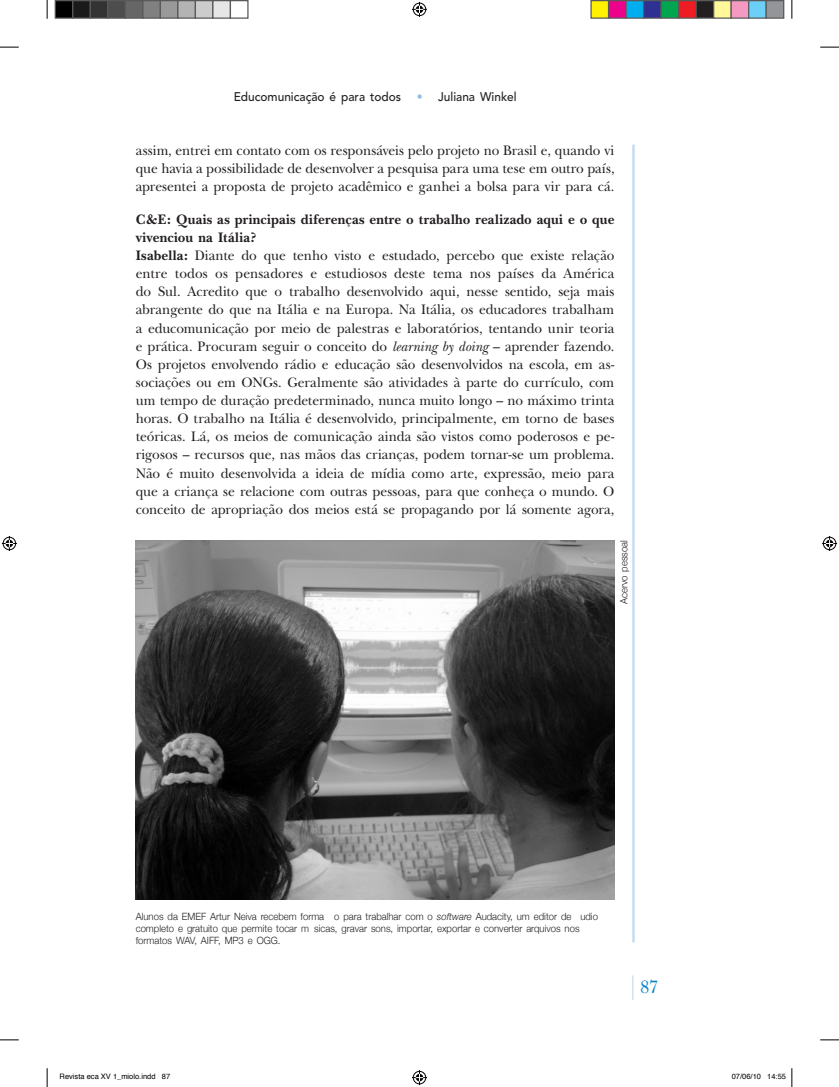
<style>
.page{position:relative;width:839px;height:1087px;background:#fff}
.page>*{position:absolute;margin:0;border:0;box-sizing:border-box;transform-origin:0 0}
.t1{font:18.75px "New Baskerville";color:#0082c8;scale:.9 1}
.t2{font:14.38px/18.1px "New Baskerville";color:#231f20;text-align:justify;scale:.95 1}
.t3{font:500 12.5px "Avenir";color:#231f20;scale:.95 1}
.t4{font:300 10px/12px "Helvetica Neue";color:#231f20;scale:.95 1}
.t5{font:7.5px "Helvetica";color:#000}
.s1{color:#92bee4}
.s2{font-weight:700}
.s3{font-style:italic}
</style>
<div class="page">
<hr style="left:632px;top:145px;width:2px;height:797px;background:#c5dcf1">
<svg style="left:632px;top:975px;width:1px;height:25px"></svg>
<img style="left:136px;top:540px;width:478px;height:359px">
<svg style="left:0;top:46px;width:19px;height:2px"></svg>
<svg style="left:820px;top:46px;width:18px;height:2px"></svg>
<svg style="left:0;top:1039px;width:19px;height:1px"></svg>
<svg style="left:820px;top:1039px;width:18px;height:1px"></svg>
<svg style="left:46px;top:0;width:2px;height:19px"></svg>
<svg style="left:46px;top:1068px;width:2px;height:18px"></svg>
<svg style="left:791px;top:0;width:1px;height:19px"></svg>
<svg style="left:412px;top:2px;width:15px;height:15px"></svg>
<svg style="left:412px;top:1070px;width:15px;height:14px"></svg>
<svg style="left:2px;top:536px;width:15px;height:15px"></svg>
<svg style="left:822px;top:536px;width:14px;height:15px"></svg>
<div style="left:55px;top:1px;width:18px;height:17px;background:#000"></div>
<div style="left:55px;top:0;width:18px;height:19px;border:1px solid #595959"></div>
<div style="left:73px;top:1px;width:17px;height:17px;background:#1a1a1a"></div>
<div style="left:72px;top:0;width:19px;height:19px;border:1px solid #595959"></div>
<div style="left:90px;top:1px;width:18px;height:17px;background:#333"></div>
<div style="left:90px;top:0;width:18px;height:19px;border:1px solid #595959"></div>
<div style="left:108px;top:1px;width:17px;height:17px;background:#4d4d4d"></div>
<div style="left:107px;top:0;width:19px;height:19px;border:1px solid #595959"></div>
<div style="left:125px;top:1px;width:18px;height:17px;background:#666"></div>
<div style="left:125px;top:0;width:18px;height:19px;border:1px solid #595959"></div>
<div style="left:143px;top:1px;width:17px;height:17px;background:#808080"></div>
<div style="left:142px;top:0;width:19px;height:19px;border:1px solid #595959"></div>
<div style="left:160px;top:1px;width:18px;height:17px;background:#999"></div>
<div style="left:160px;top:0;width:18px;height:19px;border:1px solid #595959"></div>
<div style="left:178px;top:1px;width:17px;height:17px;background:#b3b3b3"></div>
<div style="left:177px;top:0;width:19px;height:19px;border:1px solid #595959"></div>
<div style="left:195px;top:1px;width:18px;height:17px;background:#ccc"></div>
<div style="left:195px;top:0;width:18px;height:19px;border:1px solid #595959"></div>
<div style="left:213px;top:1px;width:17px;height:17px;background:#e6e6e6"></div>
<div style="left:212px;top:0;width:19px;height:19px;border:1px solid #595959"></div>
<div style="left:230px;top:0;width:18px;height:19px;border:1px solid #595959"></div>
<div style="left:591px;top:1px;width:17px;height:17px;background:#fff101"></div>
<div style="left:590px;top:0;width:19px;height:19px;border:1px solid #595959"></div>
<div style="left:608px;top:1px;width:18px;height:17px;background:#ed028c"></div>
<div style="left:607px;top:0;width:19px;height:19px;border:1px solid #595959"></div>
<div style="left:626px;top:1px;width:17px;height:17px;background:#00aeef"></div>
<div style="left:625px;top:0;width:19px;height:19px;border:1px solid #595959"></div>
<div style="left:643px;top:1px;width:18px;height:17px;background:#2e3092"></div>
<div style="left:642px;top:0;width:19px;height:19px;border:1px solid #595959"></div>
<div style="left:661px;top:1px;width:17px;height:17px;background:#00a54f"></div>
<div style="left:660px;top:0;width:19px;height:19px;border:1px solid #595959"></div>
<div style="left:678px;top:1px;width:18px;height:17px;background:#ee1d23"></div>
<div style="left:677px;top:0;width:19px;height:19px;border:1px solid #595959"></div>
<div style="left:696px;top:1px;width:17px;height:17px;background:#231f20"></div>
<div style="left:695px;top:0;width:19px;height:19px;border:1px solid #595959"></div>
<div style="left:713px;top:1px;width:18px;height:17px;background:#fff79a"></div>
<div style="left:712px;top:0;width:19px;height:19px;border:1px solid #595959"></div>
<div style="left:731px;top:1px;width:17px;height:17px;background:#f499c2"></div>
<div style="left:730px;top:0;width:19px;height:19px;border:1px solid #595959"></div>
<div style="left:748px;top:1px;width:18px;height:17px;background:#6bcff6"></div>
<div style="left:747px;top:0;width:19px;height:19px;border:1px solid #595959"></div>
<div style="left:766px;top:1px;width:17px;height:17px;background:#939598"></div>
<div style="left:765px;top:0;width:19px;height:19px;border:1px solid #595959"></div>
<svg style="left:791px;top:1068px;width:1px;height:18px"></svg>
<p class="t3" style="left:234px;top:89px;width:299px">Educomunicação é para todos <span class="s1">•</span> Juliana Winkel</p>
<p class="t2" style="left:136px;top:141px;width:505px">assim, entrei em contato com os responsáveis pelo projeto no Brasil e, quando vi que havia a possibilidade de desenvolver a pesquisa para uma tese em outro país, apresentei a proposta de projeto acadêmico e ganhei a bolsa para vir para cá.</p>
<p class="t2" style="left:136px;top:210px;width:505px;text-align:left"><span class="s2">C&amp;E: Quais as principais diferenças entre o trabalho realizado aqui e o que vivenciou na Itália?<br>Isabella:</span> Diante do que tenho visto e estudado, percebo que existe relação entre todos os pensadores e estudiosos deste tema nos países da América do Sul. Acredito que o trabalho desenvolvido aqui, nesse sentido, seja mais abrangente do que na Itália e na Europa. Na Itália, os educadores trabalham a educomunicação por meio de palestras e laboratórios, tentando unir teoria e prática. Procuram seguir o conceito do <span class="s3">learning by doing</span> – aprender fazendo.<br>Os projetos envolvendo rádio e educação são desenvolvidos na escola, em as&shy;sociações ou em ONGs. Geralmente são atividades à parte do currículo, com um tempo de duração predeterminado, nunca muito longo – no máximo trinta horas. O trabalho na Itália é desenvolvido, principalmente, em torno de bases teóricas. Lá, os meios de comunicação ainda são vistos como poderosos e pe&shy;rigosos – recursos que, nas mãos das crianças, podem tornar‑se um problema.<br>Não é muito desenvolvida a ideia de mídia como arte, expressão, meio para que a criança se relacione com outras pessoas, para que conheça o mundo. O conceito de apropriação dos meios está se propagando por lá somente agora,</p>
<p class="t4" style="left:617px;top:604px;width:69px;rotate:-90deg">Acervo pessoal</p>
<p class="t4" style="left:136px;top:909px;width:488px">Alunos da EMEF Artur Neiva recebem formação para trabalhar com o <span class="s3">software</span> Audacity, um editor de áudio completo e gratuito que permite tocar músicas, gravar sons, importar, exportar e converter arquivos nos formatos WAV, AIFF, MP3 e OGG.</p>
<h1 class="t1" style="left:640px;top:975px;width:21px">87</h1>
<p class="t5" style="left:60px;top:1070px;width:112px">Revista eca XV 1_miolo.indd 87</p>
<p class="t5" style="left:731px;top:1070px;width:56px">07/06/10 14:55</p>
</div>
